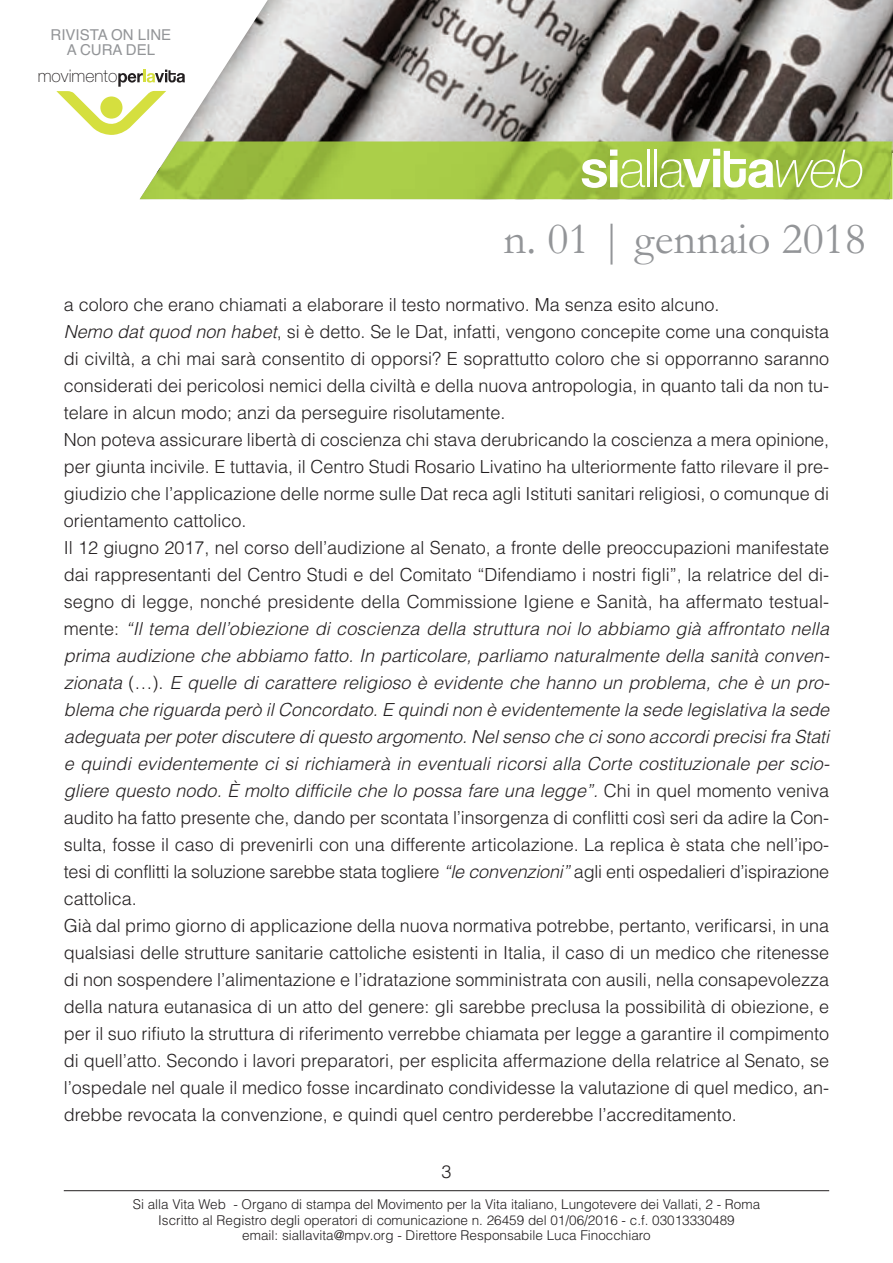
<style>
.page{position:relative;width:893px;height:1263px;background:#fff}
.page>*{position:absolute;margin:0;border:0;box-sizing:border-box;transform-origin:0 0}
.t1{font:100 52.65px "Helvetica Neue";color:#fff}
.t2{font:italic 100 52.65px "Helvetica Neue";color:#fff}
.t3{font:44.85px "Garamond";color:#939598}
.t4{font:300 18px/27px "Helvetica";color:#231f20}
.t5{font:100 17.4px "Helvetica Neue";color:#231f20}
.t6{font:15px/15px "Helvetica";color:#939598;text-align:center}
.t7{font:300 13.5px/15.8px "Helvetica";color:#231f20;text-align:center}
.s1{font-weight:700}
.s2{font-style:italic}
</style>
<div class="page">
<img style="left:143px;top:0;width:750px;height:199px">
<img style="left:140px;top:141px;width:752px;height:58px">
<svg style="left:683px;top:149px;width:91px;height:39px"></svg>
<hr style="left:64px;top:1190px;width:765px;height:1px;background:#231f20">
<svg style="left:56px;top:70px;width:129px;height:65px"></svg>
<p class="t6" style="left:51px;top:27px;width:122px">RIVISTA ON LINE<br>A CURA DEL</p>
<p class="t5" style="left:38px;top:70px;width:81px">movimento</p>
<p class="t1" style="left:580px;top:150px;width:106px"><span class="s1">si</span>alla</p>
<p class="t2" style="left:774px;top:150px;width:92px">web</p>
<p class="t3" style="left:504px;top:211px;width:364px">n. 01 | gennaio 2018</p>
<p class="t4" style="left:64px;top:291px;width:767px">a coloro che erano chiamati a elaborare il testo normativo. Ma senza esito alcuno.<br><span class="s2">Nemo dat quod non habet</span>, si è detto. Se le Dat, infatti, vengono concepite come una conquista di civiltà, a chi mai sarà consentito di opporsi? E soprattutto coloro che si opporranno saranno considerati dei pericolosi nemici della civiltà e della nuova antropologia, in quanto tali da non tu&shy;telare in alcun modo; anzi da perseguire risolutamente.<br>Non poteva assicurare libertà di coscienza chi stava derubricando la coscienza a mera opinione, per giunta incivile. E tuttavia, il Centro Studi Rosario Livatino ha ulteriormente fatto rilevare il pre&shy;giudizio che l’applicazione delle norme sulle Dat reca agli Istituti sanitari religiosi, o comunque di orientamento cattolico.<br>Il 12 giugno 2017, nel corso dell’audizione al Senato, a fronte delle preoccupazioni manifestate dai rappresentanti del Centro Studi e del Comitato “Difendiamo i nostri figli”, la relatrice del di&shy;segno di legge, nonché presidente della Commissione Igiene e Sanità, ha affermato testual&shy;mente: <span class="s2">“Il tema dell’obiezione di coscienza della struttura noi lo abbiamo già affrontato nella prima audizione che abbiamo fatto. In particolare, parliamo naturalmente della sanità conven&shy;zionata</span> (…). <span class="s2">E quelle di carattere religioso è evidente che hanno un problema, che è un pro&shy;blema che riguarda però il Concordato. E quindi non è evidentemente la sede legislativa la sede adeguata per poter discutere di questo argomento. Nel senso che ci sono accordi precisi fra Stati e quindi evidentemente ci si richiamerà in eventuali ricorsi alla Corte costituzionale per scio&shy;gliere questo nodo. È molto difficile che lo possa fare una legge”.</span> Chi in quel momento veniva audito ha fatto presente che, dando per scontata l’insorgenza di conflitti così seri da adire la Con&shy;sulta, fosse il caso di prevenirli con una differente articolazione. La replica è stata che nell’ipo&shy;tesi di conflitti la soluzione sarebbe stata togliere <span class="s2">“le convenzioni”</span> agli enti ospedalieri d’ispirazione cattolica.<br>Già dal primo giorno di applicazione della nuova normativa potrebbe, pertanto, verificarsi, in una qualsiasi delle strutture sanitarie cattoliche esistenti in Italia, il caso di un medico che ritenesse di non sospendere l’alimentazione e l’idratazione somministrata con ausili, nella consapevolezza della natura eutanasica di un atto del genere: gli sarebbe preclusa la possibilità di obiezione, e per il suo rifiuto la struttura di riferimento verrebbe chiamata per legge a garantire il compimento di quell’atto. Secondo i lavori preparatori, per esplicita affermazione della relatrice al Senato, se l’ospedale nel quale il medico fosse incardinato condividesse la valutazione di quel medico, an&shy;drebbe revocata la convenzione, e quindi quel centro perderebbe l’accreditamento.</p>
<p class="t4" style="left:441px;top:1158px;width:12px">3</p>
<p class="t7" style="left:133px;top:1196px;width:629px">Si alla Vita Web - Organo di stampa del Movimento per la Vita italiano, Lungotevere dei Vallati, 2 - Roma<br>Iscritto al Registro degli operatori di comunicazione n. 26459 del 01/06/2016 - c.f. 03013330489<br>email: siallavita@mpv.org - Direttore Responsabile Luca Finocchiaro</p>
</div>
